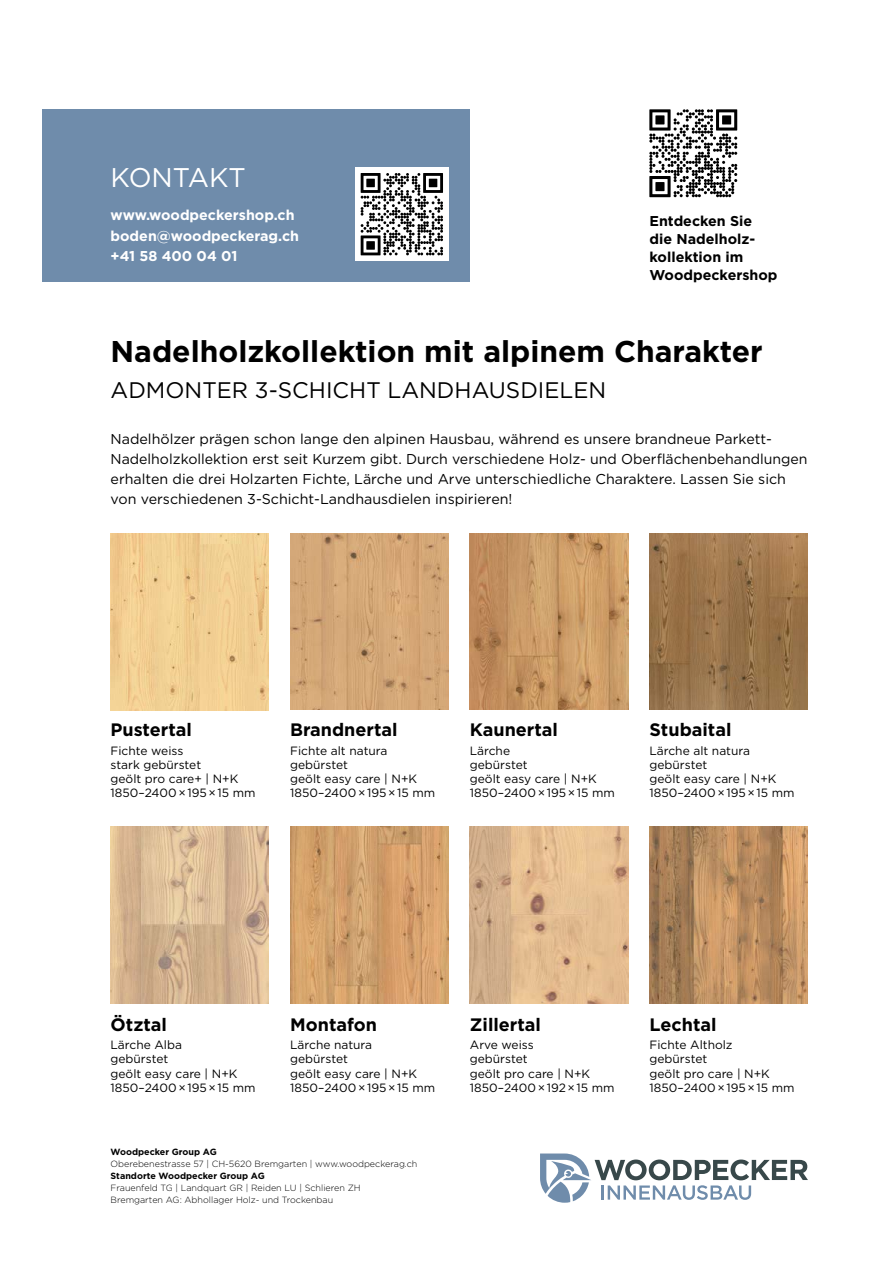
<style>
.page{position:relative;width:893px;height:1263px;background:#fff}
.page>*{position:absolute;margin:0;border:0;box-sizing:border-box;transform-origin:0 0}
.t1{font:700 30px "Gotham";color:#000}
.t2{font:27px "Gotham";letter-spacing:-.005em;color:#fff}
.t3{font:22.5px "Gotham";color:#000}
.t4{font:700 18px "Gotham";color:#000}
.t5{font:14.25px/20.2px "Gotham";color:#000}
.t6{font:700 14.25px/20.2px "Gotham";color:#fff}
.t7{font:700 14.25px/18px "Gotham";color:#000}
.t8{font:12px/14.2px "Gotham";color:#000}
.t9{font:300 9px/12px "Gotham";color:#000}
.t10{font:700 9px "Gotham";color:#000}
</style>
<div class="page">
<div style="left:43px;top:109px;width:427px;height:172px;background:#6f8cab"></div>
<div style="left:355px;top:167px;width:94px;height:94px;background:#fff"></div>
<svg style="left:361px;top:173px;width:82px;height:82px"></svg>
<svg style="left:540px;top:1153px;width:268px;height:50px"></svg>
<img style="left:290px;top:533px;width:159px;height:177px">
<img style="left:111px;top:533px;width:158px;height:177px">
<img style="left:649px;top:533px;width:159px;height:177px">
<img style="left:470px;top:533px;width:158px;height:177px">
<img style="left:111px;top:827px;width:158px;height:176px">
<img style="left:649px;top:827px;width:159px;height:176px">
<img style="left:470px;top:827px;width:158px;height:176px">
<img style="left:290px;top:827px;width:159px;height:176px">
<svg style="left:649px;top:109px;width:88px;height:88px"></svg>
<h2 class="t2" style="left:111px;top:160px;width:137px">KONTAKT</h2>
<p class="t6" style="left:111px;top:205px;width:190px">www.woodpeckershop.ch boden@woodpeckerag.ch +41 58 400 04 01</p>
<p class="t7" style="left:649px;top:211px;width:129px">Entdecken Sie die Nadelholz&shy;kollektion im<br>Woodpeckershop</p>
<h1 class="t1" style="left:111px;top:331px;width:653px">Nadelholzkollektion mit alpinem Charakter</h1>
<h3 class="t3" style="left:111px;top:375px;width:497px">ADMONTER 3-SCHICHT LANDHAUSDIELEN</h3>
<p class="t5" style="left:111px;top:428px;width:699px">Nadelhölzer prägen schon lange den alpinen Hausbau, während es unsere brandneue Parkett-Nadelholzkollektion erst seit Kurzem gibt. Durch verschiedene Holz- und Oberflächenbehandlungen erhalten die drei Holzarten Fichte, Lärche und Arve unterschiedliche Charaktere. Lassen Sie sich von verschiedenen 3-Schicht-Landhausdielen inspirieren!</p>
<h3 class="t4" style="left:111px;top:718px;width:83px">Pustertal</h3>
<p class="t8" style="left:111px;top:743px;width:146px">Fichte weiss<br>stark gebürstet<br>geölt pro care+ | N+K<br>1850–2400 × 195 × 15 mm</p>
<h3 class="t4" style="left:290px;top:718px;width:109px">Brandnertal</h3>
<p class="t8" style="left:290px;top:743px;width:146px">Fichte alt natura gebürstet<br>geölt easy care | N+K<br>1850–2400 × 195 × 15 mm</p>
<h3 class="t4" style="left:470px;top:718px;width:90px">Kaunertal</h3>
<p class="t8" style="left:470px;top:743px;width:146px">Lärche<br>gebürstet<br>geölt easy care | N+K<br>1850–2400 × 195 × 15 mm</p>
<h3 class="t4" style="left:649px;top:718px;width:83px">Stubaital</h3>
<p class="t8" style="left:649px;top:743px;width:146px">Lärche alt natura gebürstet<br>geölt easy care | N+K<br>1850–2400 × 195 × 15 mm</p>
<h3 class="t4" style="left:111px;top:1012px;width:58px">Ötztal</h3>
<p class="t8" style="left:111px;top:1037px;width:146px">Lärche Alba<br>gebürstet<br>geölt easy care | N+K<br>1850–2400 × 195 × 15 mm</p>
<h3 class="t4" style="left:290px;top:1012px;width:88px">Montafon</h3>
<p class="t8" style="left:290px;top:1037px;width:146px">Lärche natura<br>gebürstet<br>geölt easy care | N+K<br>1850–2400 × 195 × 15 mm</p>
<p class="t10" style="left:111px;top:1145px;width:108px">Woodpecker Group AG</p>
<p class="t9" style="left:111px;top:1157px;width:308px">Oberebenestrasse 57 | CH-5620 Bremgarten | www.woodpeckerag.ch</p>
<p class="t10" style="left:111px;top:1169px;width:156px">Standorte Woodpecker Group AG</p>
<p class="t9" style="left:111px;top:1181px;width:252px">Frauenfeld TG | Landquart GR | Reiden LU | Schlieren ZH<br>Bremgarten AG: Abhollager Holz- und Trockenbau</p>
<h3 class="t4" style="left:470px;top:1012px;width:73px">Zillertal</h3>
<p class="t8" style="left:470px;top:1037px;width:146px">Arve weiss<br>gebürstet<br>geölt pro care | N+K<br>1850–2400 × 192 × 15 mm</p>
<h3 class="t4" style="left:649px;top:1012px;width:69px">Lechtal</h3>
<p class="t8" style="left:649px;top:1037px;width:146px">Fichte Altholz<br>gebürstet<br>geölt pro care | N+K<br>1850–2400 × 195 × 15 mm</p>
</div>
